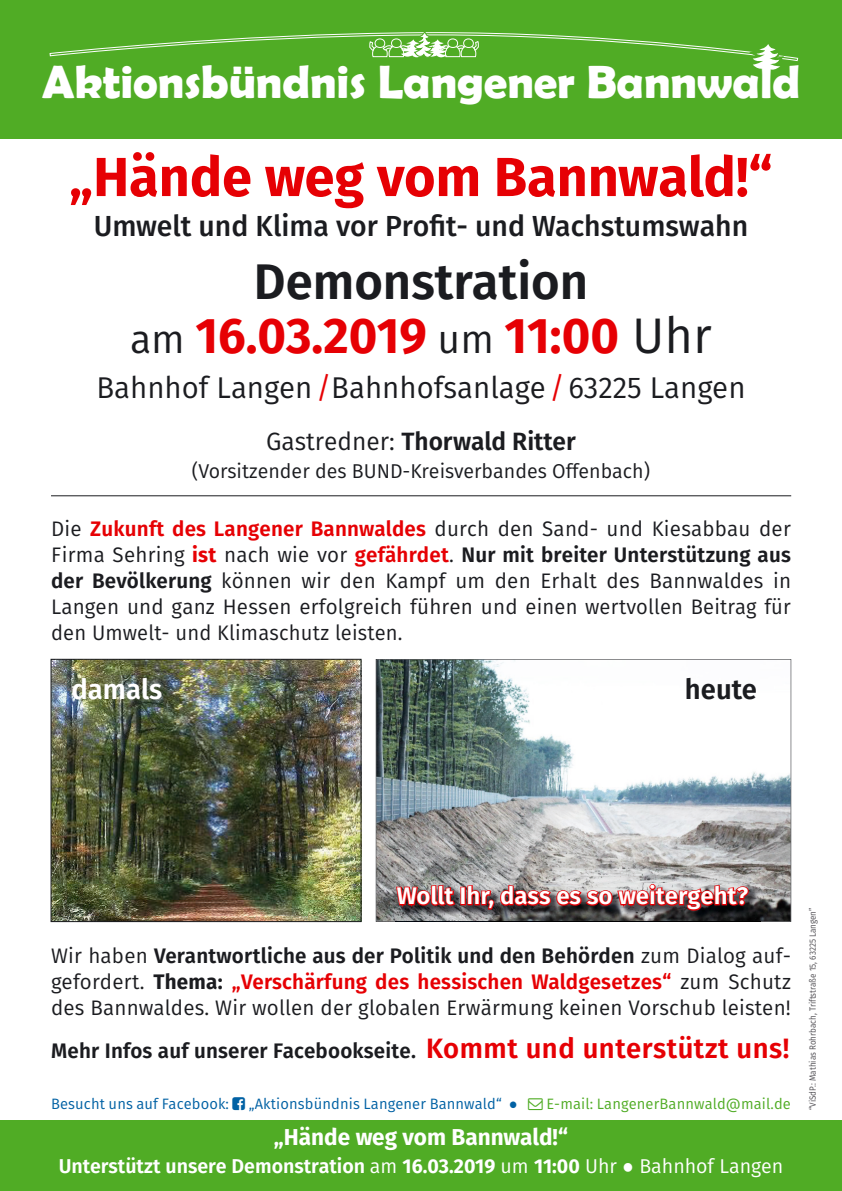
<style>
.page{position:relative;width:842px;height:1191px;background:#fff}
.page>*{position:absolute;margin:0;border:0;box-sizing:border-box;transform-origin:0 0}
.t1{font:700 55px "Fira Sans";color:#e60004}
.t2{font:700 50px/53.3px "Fira Sans";color:#e60004;text-align:center}
.t3{font:700 46.7px "Berlin Sans FB Demi";color:#fff}
.t4{font:30px "Fira Sans";color:#1b1c20}
.t5{font:500 29px "Fira Sans";color:#1b1c20}
.t6{font:600 28px "Fira Sans";color:#fff}
.t7{font:600 28px "Fira Sans";color:#1b1c20}
.t8{font:600 25px "Fira Sans";color:#1b1c20}
.t9{font:600 24px "Fira Sans";color:#fff}
.t10{font:700 23px "Fira Sans";color:#fff}
.t11{font:21px/26px "Fira Sans";letter-spacing:.01em;color:#1b1c20;text-align:justify}
.t12{font:600 21px "Fira Sans";letter-spacing:.01em;color:#1b1c20}
.t13{font:600 20px "Fira Sans";color:#fff}
.t14{font:20px "Fira Sans";color:#1b1c20}
.t15{font:15px "Fira Sans";letter-spacing:.01em;color:#0061a4}
.t16{font:15px "Fira Sans";letter-spacing:.01em;color:#50ac25}
.t17{font:9px "Fira Sans";color:#504e53;scale:.9 1}
.s1{font-weight:600;color:#1b1c20}
.s2{font-weight:400;font-size:40px;color:#1b1c20}
.s3{font-weight:400;color:#1b1c20}
.s4{color:#e60004}
.s5{font-weight:400}
.s6{font-weight:600;color:#e60004}
.s7{font-weight:700;color:#e60004}
.s8{font-weight:600}
.s9{font-weight:700}
.s10{font-size:28px;color:#e60004}
.s11{font-family:"Century Gothic"}
.s12{font-family:"Century Gothic";font-weight:400}
</style>
<div class="page">
<div style="left:0;top:1120px;width:842px;height:71px;background:#50ac25"></div>
<div style="left:0;top:108px;width:842px;height:31px;background:#50ac25"></div>
<div style="left:0;top:0;width:842px;height:108px;background:#50ac25"></div>
<svg style="left:49px;top:32px;width:749px;height:38px"></svg>
<hr style="left:51px;top:495px;width:740px;height:1px;background:#1b1c20">
<img style="left:53px;top:661px;width:306px;height:259px">
<div style="left:51px;top:659px;width:310px;height:263px;border:1px solid #1b1c20"></div>
<img style="left:376px;top:659px;width:415px;height:263px">
<img style="left:396px;top:883px;width:364px;height:38px">
<img style="left:396px;top:921px;width:364px;height:1px">
<svg style="left:395px;top:880px;width:61px;height:34px;background:#914548"></svg>
<div style="left:460px;top:886px;width:6px;height:19px;border:2px solid #e60004"></div>
<img style="left:466px;top:883px;width:284px;height:30px">
<h3 class="t3" style="left:42px;top:54px;width:759px">Aktionsbündnis Langener Bannwald</h3>
<h1 class="t1" style="left:69px;top:130px;width:705px">„Hände weg vom Bannwald!“</h1>
<h3 class="t5" style="left:94px;top:203px;width:656px">Umwelt und Klima vor Profit- und Wachstumswahn</h3>
<h2 class="t2" style="left:130px;top:252px;width:583px"><span class="s1">Demonstration<br></span><span class="s2">am</span> 16.03.2019 <span class="s2">um</span> 11:00 <span class="s3">Uhr</span></h2>
<h3 class="t4" style="left:96px;top:365px;width:651px">Bahnhof Langen <span class="s4">/</span>Bahnhofsanlage <span class="s4">/</span> 63225 Langen</h3>
<p class="t8" style="left:266px;top:421px;width:311px"><span class="s5">Gastredner:</span> Thorwald Ritter</p>
<p class="t14" style="left:192px;top:456px;width:460px">(Vorsitzender des BUND-Kreisverbandes Offenbach)</p>
<p class="t11" style="left:51px;top:515px;width:741px">Die <span class="s6">Zukunft des Langener Bannwaldes</span> durch den Sand- und Kiesabbau der Firma Sehring <span class="s7">ist</span> nach wie vor <span class="s6">gefährdet</span>. <span class="s8">Nur mit breiter Unterstützung aus der Bevölkerung</span> können wir den Kampf um den Erhalt des Bannwaldes in Langen und ganz Hessen erfolgreich führen und einen wertvollen Beitrag für den Umwelt- und Klimaschutz leisten.</p>
<h3 class="t6" style="left:71px;top:666px;width:92px">damals</h3>
<h3 class="t7" style="left:685px;top:666px;width:74px">heute</h3>
<p class="t9" style="left:397px;top:876px;width:353px">Wollt Ihr, dass es so weitergeht?</p>
<p class="t11" style="left:51px;top:942px;width:741px">Wir haben <span class="s8">Verantwortliche aus der Politik und den Behörden</span> zum Dialog auf&shy;gefordert. <span class="s9">Thema:</span> <span class="s6">„Verschärfung des hessischen Waldgesetzes“</span> zum Schutz des Bannwaldes. Wir wollen der globalen Erwärmung keinen Vorschub leisten!</p>
<p class="t12" style="left:51px;top:1033px;width:740px">Mehr Infos auf unserer Facebookseite. <span class="s10">Kommt und unterstützt uns!</span></p>
<p class="t15" style="left:51px;top:1092px;width:180px">Besucht uns auf Facebook:</p>
<p class="t15" style="left:249px;top:1092px;width:270px">„Aktionsbündnis Langener Bannwald“ <span class="s11">●</span></p>
<p class="t16" style="left:546px;top:1092px;width:246px">E-mail: LangenerBannwald@mail.de</p>
<p class="t10" style="left:274px;top:1118px;width:296px">„Hände weg vom Bannwald!“</p>
<p class="t13" style="left:59px;top:1150px;width:726px">Unterstützt unsere Demonstration <span class="s5">am</span> <span class="s9">16.03.2019</span> <span class="s5">um</span> <span class="s9">11:00</span> <span class="s5">Uhr</span> <span class="s12">●</span> <span class="s5">Bahnhof Langen</span></p>
<p class="t17" style="left:806px;top:1110px;width:226px;rotate:-90deg">“ViSdP.: Mathias Rohrbach, Triftstraße 15, 63225 Langen”</p>
</div>
